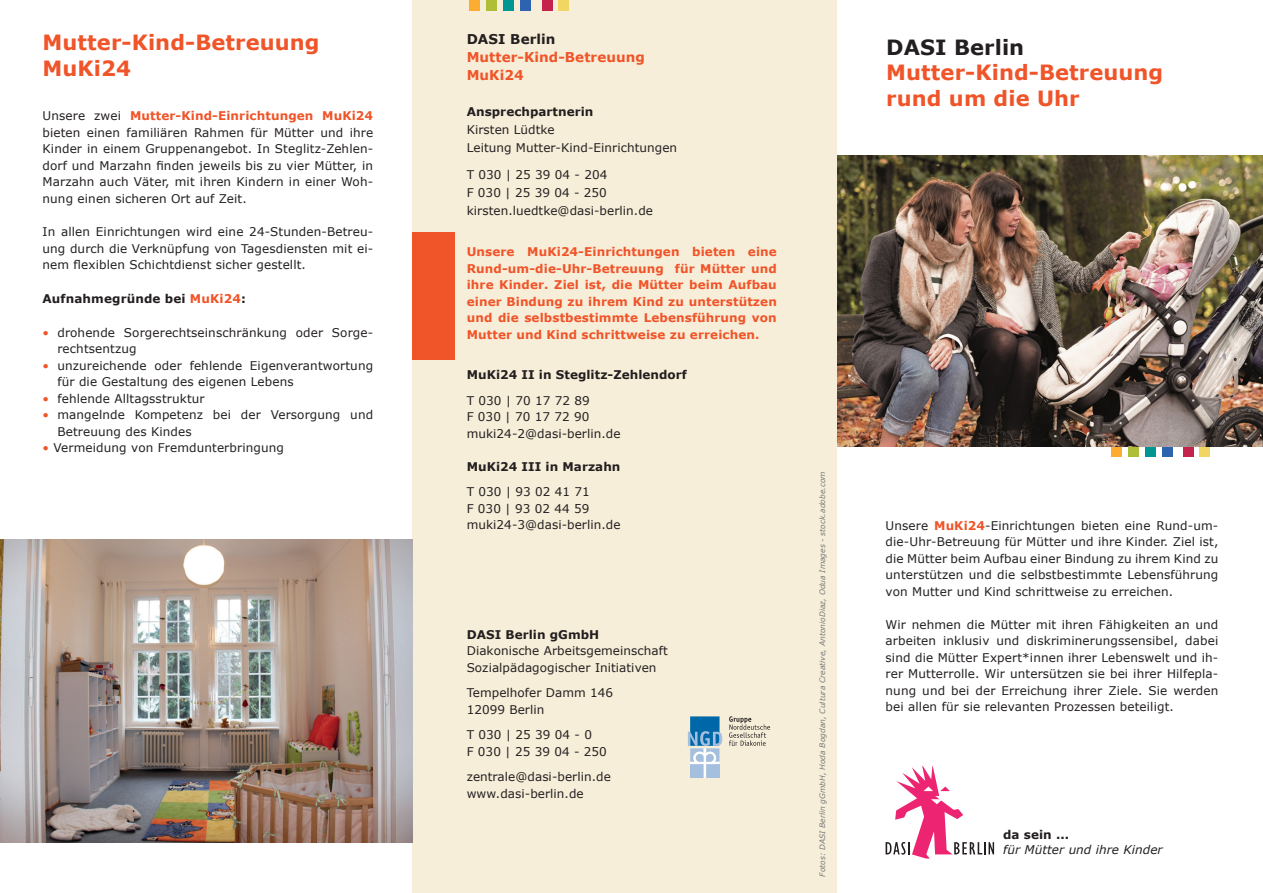
<style>
.page{position:relative;width:1263px;height:893px;background:#fff}
.page>*{position:absolute;margin:0;border:0;box-sizing:border-box;transform-origin:0 0}
.t1{font:700 21px/25.5px "Verdana";letter-spacing:.005em;color:#f05429}
.t2{font:700 21px "Verdana";letter-spacing:.005em;color:#231f20}
.t3{font:700 13.5px/18px "Verdana";letter-spacing:.005em;color:#f05429}
.t4{font:700 13.5px "Verdana";letter-spacing:.005em;color:#231f20}
.t5{font:12px/16.5px "Verdana";letter-spacing:.01em;color:#231f20}
.t6{font:700 12px/16.5px "Verdana";letter-spacing:.01em;color:#f05429;text-align:justify}
.t7{font:700 12px "Verdana";letter-spacing:.005em;color:#231f20}
.t8{font:italic 12px "Verdana";letter-spacing:.005em;color:#231f20}
.t9{font:italic 7.5px "Verdana";letter-spacing:.005em;color:#76787b}
.s1{font-weight:700;color:#f05429}
.s2{color:#f05429}
</style>
<div class="page">
<div style="left:412px;top:0;width:425px;height:893px;background:#f7eed9"></div>
<svg style="left:885px;top:766px;width:109px;height:92px"></svg>
<div style="left:412px;top:232px;width:43px;height:128px;background:#f05429"></div>
<svg style="left:1128px;top:446px;width:10px;height:11px"></svg>
<div style="left:1145px;top:446px;width:10px;height:11px;background:#009792"></div>
<div style="left:1199px;top:446px;width:10px;height:11px;background:#f1d661"></div>
<svg style="left:688px;top:716px;width:34px;height:62px;background:#85b1cf"></svg>
<svg style="left:729px;top:716px;width:41px;height:30px"></svg>
<svg style="left:1162px;top:446px;width:10px;height:11px"></svg>
<svg style="left:1183px;top:446px;width:11px;height:11px"></svg>
<div style="left:486px;top:0;width:11px;height:11px;background:#aebf37"></div>
<div style="left:504px;top:0;width:10px;height:11px;background:#009792"></div>
<div style="left:558px;top:0;width:11px;height:11px;background:#f1d661"></div>
<div style="left:521px;top:0;width:10px;height:11px;background:#2d63af"></div>
<div style="left:542px;top:0;width:11px;height:11px;background:#c4244c"></div>
<div style="left:469px;top:0;width:11px;height:11px;background:#fbac31"></div>
<svg style="left:1111px;top:446px;width:10px;height:11px"></svg>
<img style="left:837px;top:156px;width:426px;height:290px">
<img style="left:0;top:540px;width:412px;height:302px">
<h1 class="t1" style="left:43px;top:29px;width:279px">Mutter-Kind-Betreuung<br>MuKi24</h1>
<p class="t5" style="left:43px;top:107px;width:332px;text-align:justify">Unsere zwei <span class="s1">Mutter-Kind-Einrichtungen MuKi24 </span>bieten einen familiären Rahmen für Mütter und ihre Kinder in einem Gruppenangebot. In Steglitz-Zehlen&shy;dorf und Marzahn finden jeweils bis zu vier Mütter, in Marzahn auch Väter, mit ihren Kindern in einer Woh&shy;nung einen sicheren Ort auf Zeit.</p>
<p class="t5" style="left:43px;top:223px;width:332px;text-align:justify">In allen Einrichtungen wird eine 24-Stunden-Betreu&shy;ung durch die Verknüpfung von Tagesdiensten mit ei&shy;nem flexiblen Schichtdienst sicher gestellt.</p>
<p class="t7" style="left:43px;top:290px;width:205px">Aufnahmegründe bei <span class="s2">MuKi24</span>:</p>
<p class="t5" style="left:57px;top:324px;width:317px;text-indent:-15px"><span class="s2">•</span> drohende Sorgerechtseinschränkung oder Sorge&shy;rechtsentzug</p>
<p class="t5" style="left:57px;top:357px;width:317px;text-indent:-15px"><span class="s2">•</span> unzureichende oder fehlende Eigenverantwortung für die Gestaltung des eigenen Lebens</p>
<p class="t5" style="left:43px;top:390px;width:164px"><span class="s2">•</span> fehlende Alltagsstruktur</p>
<p class="t5" style="left:57px;top:406px;width:317px;text-indent:-15px"><span class="s2">•</span> mangelnde Kompetenz bei der Versorgung und<br>Betreuung des Kindes</p>
<p class="t5" style="left:43px;top:439px;width:243px"><span class="s2">•</span> Vermeidung von Fremdunterbringung</p>
<p class="t4" style="left:467px;top:30px;width:90px">DASI Berlin</p>
<p class="t3" style="left:467px;top:48px;width:180px">Mutter-Kind-Betreuung<br>MuKi24</p>
<p class="t7" style="left:467px;top:103px;width:128px">Ansprechpartnerin</p>
<p class="t5" style="left:467px;top:121px;width:212px;line-height:18px">Kirsten Lüdtke<br>Leitung Mutter-Kind-Einrichtungen</p>
<p class="t5" style="left:467px;top:166px;width:188px;line-height:18px">T 030 | 25 39 04 - 204<br>F 030 | 25 39 04 - 250 kirsten.luedtke@dasi-berlin.de</p>
<p class="t6" style="left:467px;top:244px;width:312px">Unsere MuKi24-Einrichtungen bieten eine Rund-um-die-Uhr-Betreuung für Mütter und ihre Kinder. Ziel ist, die Mütter beim Aufbau einer Bindung zu ihrem Kind zu unterstützen und die selbstbestimmte Lebensführung von Mutter und Kind schrittweise zu erreichen.</p>
<p class="t7" style="left:467px;top:366px;width:222px">MuKi24 II in Steglitz-Zehlendorf</p>
<p class="t5" style="left:467px;top:392px;width:155px">T 030 | 70 17 72 89<br>F 030 | 70 17 72 90 muki24-2@dasi-berlin.de</p>
<p class="t7" style="left:467px;top:458px;width:155px">MuKi24 III in Marzahn</p>
<p class="t5" style="left:467px;top:483px;width:155px">T 030 | 93 02 41 71<br>F 030 | 93 02 44 59 muki24-3@dasi-berlin.de</p>
<p class="t7" style="left:467px;top:626px;width:134px">DASI Berlin gGmbH</p>
<p class="t5" style="left:467px;top:642px;width:202px">Diakonische Arbeitsgemeinschaft<br>Sozialpädagogischer Initiativen</p>
<p class="t5" style="left:467px;top:684px;width:148px">Tempelhofer Damm 146<br>12099 Berlin</p>
<p class="t5" style="left:467px;top:726px;width:142px">T 030 | 25 39 04 - 0<br>F 030 | 25 39 04 - 250</p>
<p class="t5" style="left:467px;top:768px;width:146px">zentrale@dasi-berlin.de www.dasi-berlin.de</p>
<p class="t9" style="left:817px;top:877px;width:407px;rotate:-90deg">Fotos: DASI Berlin gGmbH, Hoda Bogdan, Cultura Creative, AntonioDiaz, Odua Images - stock.adobe.com</p>
<h1 class="t2" style="left:886px;top:32px;width:140px">DASI Berlin</h1>
<h1 class="t1" style="left:886px;top:59px;width:279px">Mutter-Kind-Betreuung rund um die Uhr</h1>
<p class="t5" style="left:885px;top:517px;width:334px;text-align:justify">Unsere <span class="s1">MuKi24</span>-Einrichtungen bieten eine Rund-um&shy;die-Uhr-Betreuung für Mütter und ihre Kinder. Ziel ist, die Mütter beim Aufbau einer Bindung zu ihrem Kind zu unterstützen und die selbstbestimmte Lebensführung von Mutter und Kind schrittweise zu erreichen.</p>
<p class="t5" style="left:885px;top:616px;width:334px;text-align:justify">Wir nehmen die Mütter mit ihren Fähigkeiten an und arbeiten inklusiv und diskriminerungssensibel, dabei sind die Mütter Expert*innen ihrer Lebenswelt und ih&shy;rer Mutterrolle. Wir untersützen sie bei ihrer Hilfepla&shy;nung und bei der Erreichung ihrer Ziele. Sie werden bei allen für sie relevanten Prozessen beteiligt.</p>
<p class="t7" style="left:1003px;top:826px;width:67px">da sein ...</p>
<p class="t8" style="left:1003px;top:842px;width:161px">für Mütter und ihre Kinder</p>
</div>
